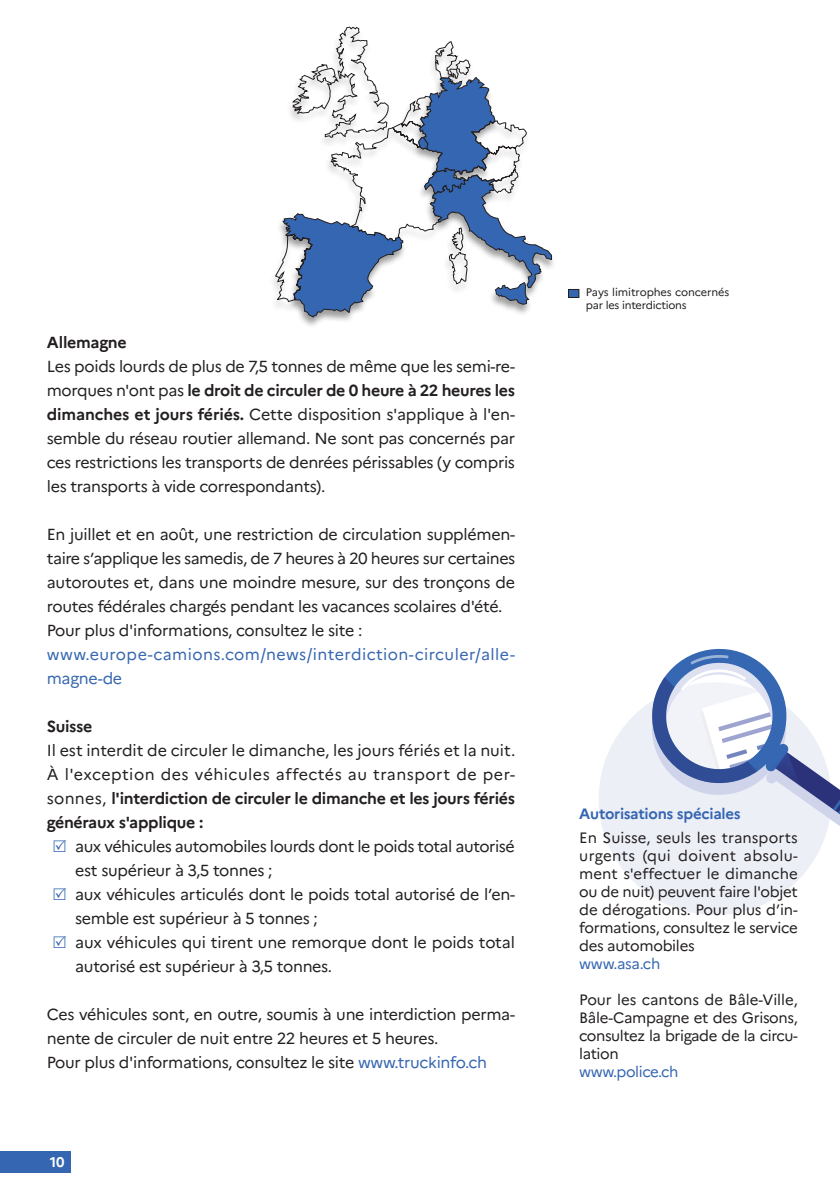
<style>
.page{position:relative;width:840px;height:1191px;background:#fff}
.page>*{position:absolute;margin:0;border:0;box-sizing:border-box;transform-origin:0 0}
.t1{font:16px/24px "Marianne";letter-spacing:-.02em;color:#231f20}
.t2{font:16px/24px "Marianne";letter-spacing:.025em;color:#3566b1}
.t3{font:700 16px "Marianne";letter-spacing:-.02em;color:#231f20}
.t4{font:15px/18px "Marianne";letter-spacing:-.02em;color:#231f20;text-align:justify}
.t5{font:15px "Marianne";letter-spacing:-.03em;color:#3566b1}
.t6{font:700 15px "Marianne";letter-spacing:-.02em;color:#3566b1}
.t7{font:700 14px "Marianne";color:#fff}
.t8{font:11px/13.2px "Marianne";letter-spacing:-.02em;color:#231f20}
.s1{font-weight:700}
.s2{color:#3566b1}
</style>
<div class="page">
<div style="left:0;top:1151px;width:70px;height:21px;background:#3566b1"></div>
<svg style="left:307px;top:26px;width:164px;height:300px"></svg>
<svg style="left:276px;top:67px;width:277px;height:257px"></svg>
<div style="left:568px;top:289px;width:10px;height:8px;background:#3566b1"></div>
<div style="left:568px;top:289px;width:11px;height:9px;border:1px solid #231f20"></div>
<div style="left:598px;top:682px;width:233px;height:233px;background:#edeff7;border-radius:50%"></div>
<svg style="left:648px;top:648px;width:191px;height:184px"></svg>
<p class="t3" style="left:47px;top:332px;width:81px">Allemagne</p>
<p class="t1" style="left:47px;top:354px;width:469px;text-align:justify">Les poids lourds de plus de 7,5 tonnes de même que les semi-re&shy;morques n'ont pas <span class="s1">le droit de circuler de 0 heure à 22 heures les dimanches et jours fériés.</span> Cette disposition s'applique à l'en&shy;semble du réseau routier allemand. Ne sont pas concernés par ces restrictions les transports de denrées périssables (y compris les transports à vide correspondants).</p>
<p class="t1" style="left:47px;top:522px;width:469px">En juillet et en août, une restriction de circulation supplémen&shy;taire s’applique les samedis, de 7 heures à 20 heures sur certaines autoroutes et, dans une moindre mesure, sur des tronçons de routes fédérales chargés pendant les vacances scolaires d'été.<br>Pour plus d'informations, consultez le site :</p>
<p class="t2" style="left:47px;top:642px;width:469px">www.europe-camions.com/news/interdiction-circuler/alle&shy;magne-de</p>
<p class="t3" style="left:47px;top:716px;width:47px">Suisse</p>
<p class="t1" style="left:47px;top:738px;width:469px;text-align:justify">Il est interdit de circuler le dimanche, les jours fériés et la nuit.<br>À l'exception des véhicules affectés au transport de per&shy;sonnes, <span class="s1">l'interdiction de circuler le dimanche et les jours fériés généraux s'applique :</span></p>
<p class="t1" style="left:75px;top:834px;width:441px">aux véhicules automobiles lourds dont le poids total autorisé est supérieur à 3,5 tonnes ;<br>aux véhicules articulés dont le poids total autorisé de l’en&shy;semble est supérieur à 5 tonnes ;<br>aux véhicules qui tirent une remorque dont le poids total autorisé est supérieur à 3,5 tonnes.</p>
<p class="t1" style="left:47px;top:1002px;width:469px">Ces véhicules sont, en outre, soumis à une interdiction perma&shy;nente de circuler de nuit entre 22 heures et 5 heures.<br>Pour plus d'informations, consultez le site <span class="s2">www.truckinfo.ch</span></p>
<p class="t7" style="left:50px;top:1153px;width:16px">10</p>
<p class="t8" style="left:585px;top:285px;width:145px">Pays limitrophes concernés par les interdictions</p>
<p class="t6" style="left:579px;top:805px;width:163px">Autorisations spéciales</p>
<p class="t4" style="left:579px;top:828px;width:220px">En Suisse, seuls les transports urgents (qui doivent absolu&shy;ment s'effectuer le dimanche ou de nuit) peuvent faire l'objet de dérogations. Pour plus d’in&shy;formations, consultez le service des automobiles</p>
<p class="t5" style="left:579px;top:954px;width:83px">www.asa.ch</p>
<p class="t4" style="left:579px;top:990px;width:220px">Pour les cantons de Bâle-Ville, Bâle-Campagne et des Grisons, consultez la brigade de la circu&shy;lation</p>
<p class="t5" style="left:579px;top:1062px;width:101px">www.police.ch</p>
</div>
